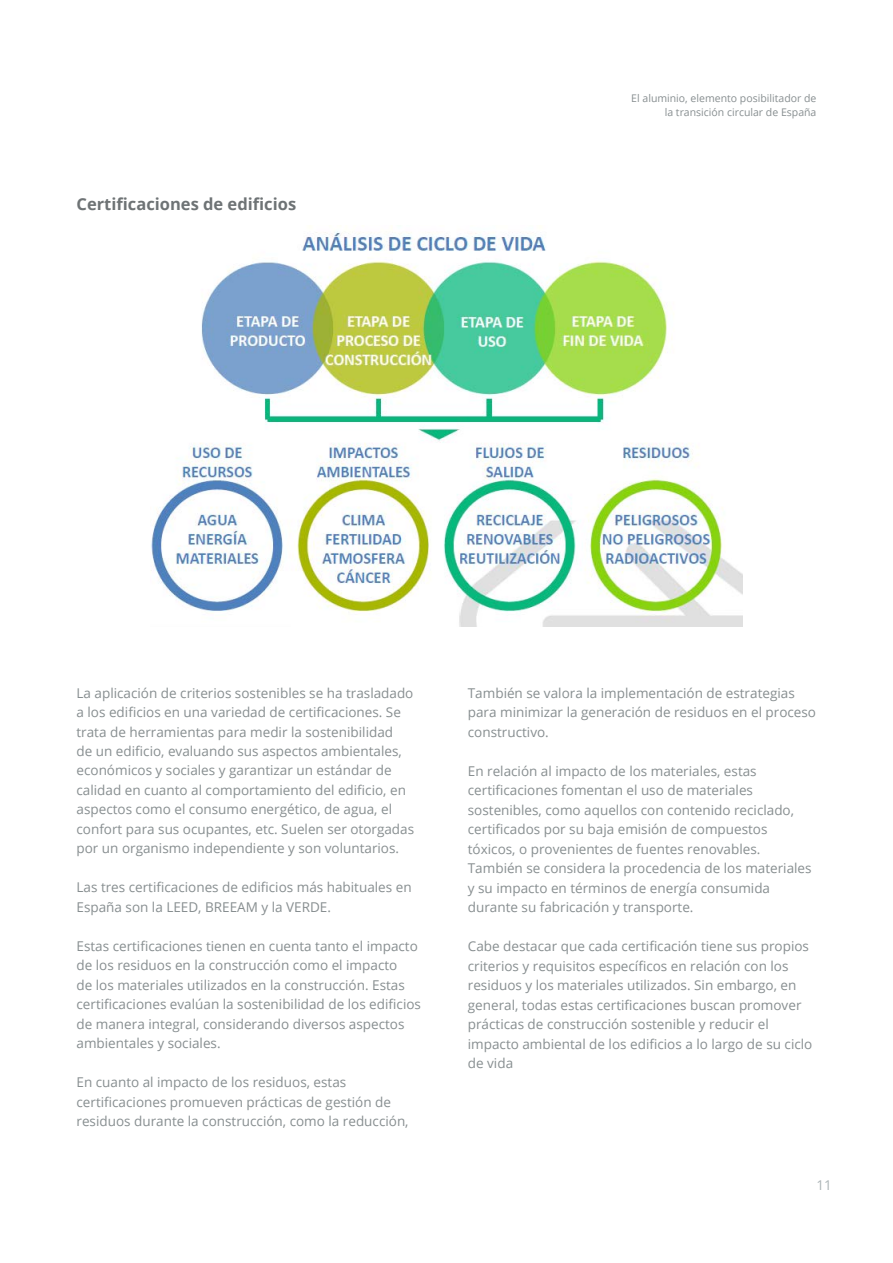
<style>
.page{position:relative;width:893px;height:1263px;background:#fff}
.page>*{position:absolute;margin:0;border:0;box-sizing:border-box;transform-origin:0 0}
.t1{font:700 16.5px "Open Sans";color:#6e7375}
.t2{font:13.5px/19.5px "Open Sans";color:#878e90}
.t3{font:13.5px "Open Sans";color:#acb4b6}
.t4{font:10.5px/13.5px "Open Sans";color:#878e90;text-align:right}
</style>
<div class="page">
<img style="left:151px;top:231px;width:592px;height:395px">
<p class="t1" style="left:77px;top:192px;width:221px">Certificaciones de edificios</p>
<p class="t4" style="left:631px;top:91px;width:187px">El aluminio, elemento posibilitador de la transición circular de España</p>
<p class="t2" style="left:77px;top:682px;width:339px">La aplicación de criterios sostenibles se ha trasladado a los edificios en una variedad de certificaciones. Se trata de herramientas para medir la sostenibilidad<br>de un edificio, evaluando sus aspectos ambientales, económicos y sociales y garantizar un estándar de calidad en cuanto al comportamiento del edificio, en aspectos como el consumo energético, de agua, el confort para sus ocupantes, etc. Suelen ser otorgadas por un organismo independiente y son voluntarios.</p>
<p class="t2" style="left:77px;top:877px;width:337px">Las tres certificaciones de edificios más habituales en<br>España son la LEED, BREEAM y la VERDE.</p>
<p class="t2" style="left:77px;top:936px;width:346px">Estas certificaciones tienen en cuenta tanto el impacto de los residuos en la construcción como el impacto<br>de los materiales utilizados en la construcción. Estas certificaciones evalúan la sostenibilidad de los edificios de manera integral, considerando diversos aspectos ambientales y sociales.</p>
<p class="t2" style="left:77px;top:1072px;width:334px">En cuanto al impacto de los residuos, estas certificaciones promueven prácticas de gestión de residuos durante la construcción, como la reducción,</p>
<p class="t2" style="left:468px;top:683px;width:350px">También se valora la implementación de estrategias para minimizar la generación de residuos en el proceso constructivo.</p>
<p class="t2" style="left:468px;top:760px;width:345px">En relación al impacto de los materiales, estas certificaciones fomentan el uso de materiales sostenibles, como aquellos con contenido reciclado, certificados por su baja emisión de compuestos tóxicos, o provenientes de fuentes renovables.<br>También se considera la procedencia de los materiales y su impacto en términos de energía consumida durante su fabricación y transporte.</p>
<p class="t2" style="left:468px;top:936px;width:346px">Cabe destacar que cada certificación tiene sus propios criterios y requisitos específicos en relación con los residuos y los materiales utilizados. Sin embargo, en general, todas estas certificaciones buscan promover prácticas de construcción sostenible y reducir el impacto ambiental de los edificios a lo largo de su ciclo de vida</p>
<p class="t3" style="left:816px;top:1176px;width:17px">11</p>
</div>
